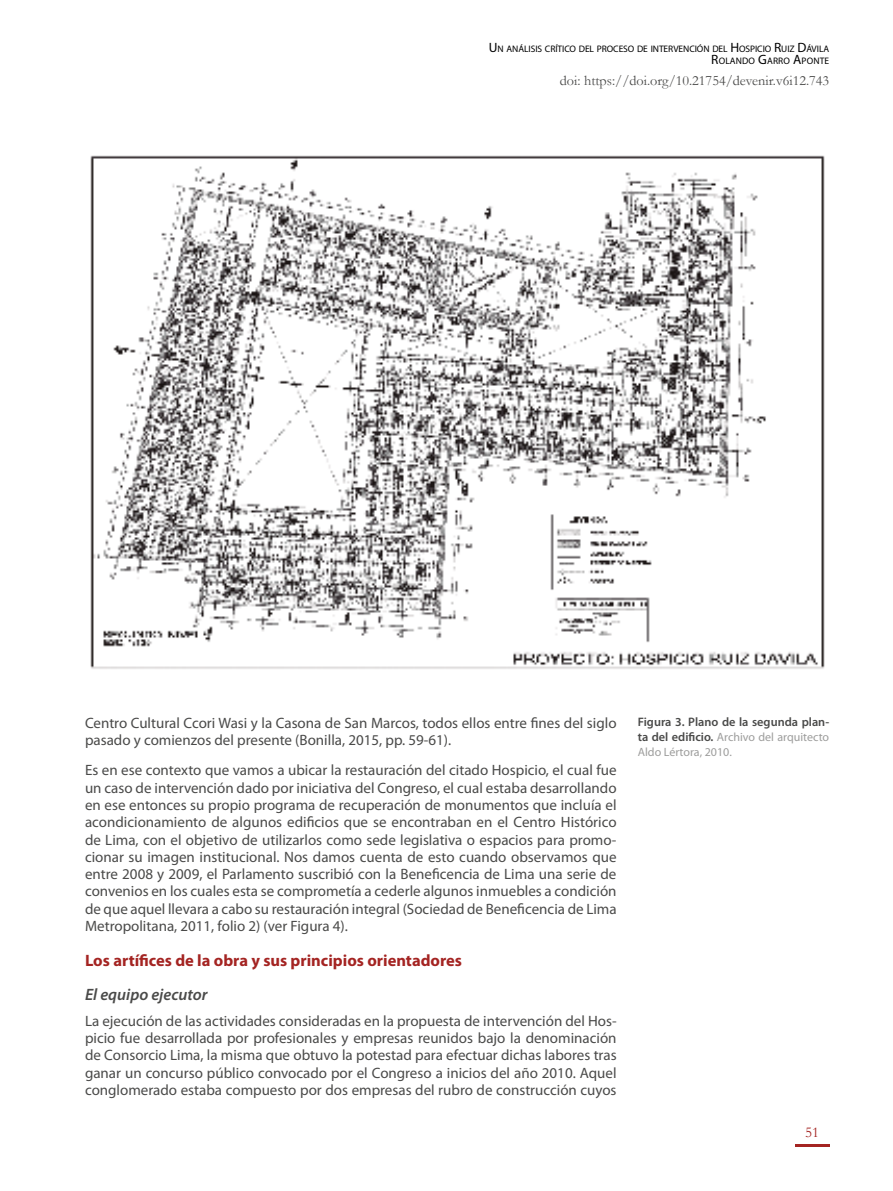
<style>
.page{position:relative;width:893px;height:1191px;background:#fff}
.page>*{position:absolute;margin:0;border:0;box-sizing:border-box;transform-origin:0 0}
.t1{font:700 16.5px "Myriad Pro";color:#a42422}
.t2{font:italic 600 16.5px "Myriad Pro";color:#4a4a49}
.t3{font:15px/17.2px "Myriad Pro";color:#4a4a49;text-align:justify}
.t4{font:15px "Garamond";color:#a42422}
.t5{font:14.25px "Garamond";color:#4a4a49}
.t6{font:600 12.3px "Myriad Pro";color:#4a4a49}
.t7{font:12px/15px "Myriad Pro";color:#9d9d9c}
.t8{font:9.45px/12px "Myriad Pro";letter-spacing:-.005em;color:#000;text-align:right}
.s1{font-size:13.5px}
.s2{font-weight:600;font-size:12.3px;color:#4a4a49}
</style>
<div class="page">
<hr style="left:795px;top:1144px;width:34px;height:2px;background:#a42422">
<img style="left:90px;top:155px;width:735px;height:514px">
<p class="t8" style="left:489px;top:42px;width:342px"><span class="s1">U</span>N ANÁLISIS CRÍTICO DEL PROCESO DE INTERVENCIÓN DEL <span class="s1">H</span>OSPICIO <span class="s1">R</span>UIZ <span class="s1">D</span>ÁVILA<br><span class="s1">R</span>OLANDO <span class="s1">G</span>ARRO <span class="s1">A</span>PONTE</p>
<p class="t5" style="left:560px;top:71px;width:271px">doi: https://doi.org/10.21754/devenir.v6i12.743</p>
<p class="t3" style="left:85px;top:714px;width:533px">Centro Cultural Ccori Wasi y la Casona de San Marcos, todos ellos entre fines del siglo pasado y comienzos del presente (Bonilla, 2015, pp. 59-61).</p>
<p class="t3" style="left:85px;top:761px;width:533px">Es en ese contexto que vamos a ubicar la restauración del citado Hospicio, el cual fue un caso de intervención dado por iniciativa del Congreso, el cual estaba desarrollando en ese entonces su propio programa de recuperación de monumentos que incluía el acondicionamiento de algunos edificios que se encontraban en el Centro Histórico de Lima, con el objetivo de utilizarlos como sede legislativa o espacios para promo&shy;cionar su imagen institucional. Nos damos cuenta de esto cuando observamos que entre 2008 y 2009, el Parlamento suscribió con la Beneficencia de Lima una serie de convenios en los cuales esta se comprometía a cederle algunos inmuebles a condición de que aquel llevara a cabo su restauración integral (Sociedad de Beneficencia de Lima Metropolitana, 2011, folio 2) (ver Figura 4).</p>
<p class="t1" style="left:85px;top:949px;width:379px">Los artífices de la obra y sus principios orientadores</p>
<p class="t2" style="left:85px;top:984px;width:124px">El equipo ejecutor</p>
<p class="t3" style="left:85px;top:1012px;width:533px">La ejecución de las actividades consideradas en la propuesta de intervención del Hos&shy;picio fue desarrollada por profesionales y empresas reunidos bajo la denominación de Consorcio Lima, la misma que obtuvo la potestad para efectuar dichas labores tras ganar un concurso público convocado por el Congreso a inicios del año 2010. Aquel conglomerado estaba compuesto por dos empresas del rubro de construcción cuyos</p>
<p class="t6" style="left:638px;top:714px;width:193px">Figura 3. Plano de la segunda plan-</p>
<p class="t7" style="left:638px;top:729px;width:193px"><span class="s2">ta del edificio.</span> Archivo del arquitecto<br>Aldo Lértora, 2010.</p>
<p class="t4" style="left:805px;top:1122px;width:16px">51</p>
</div>
